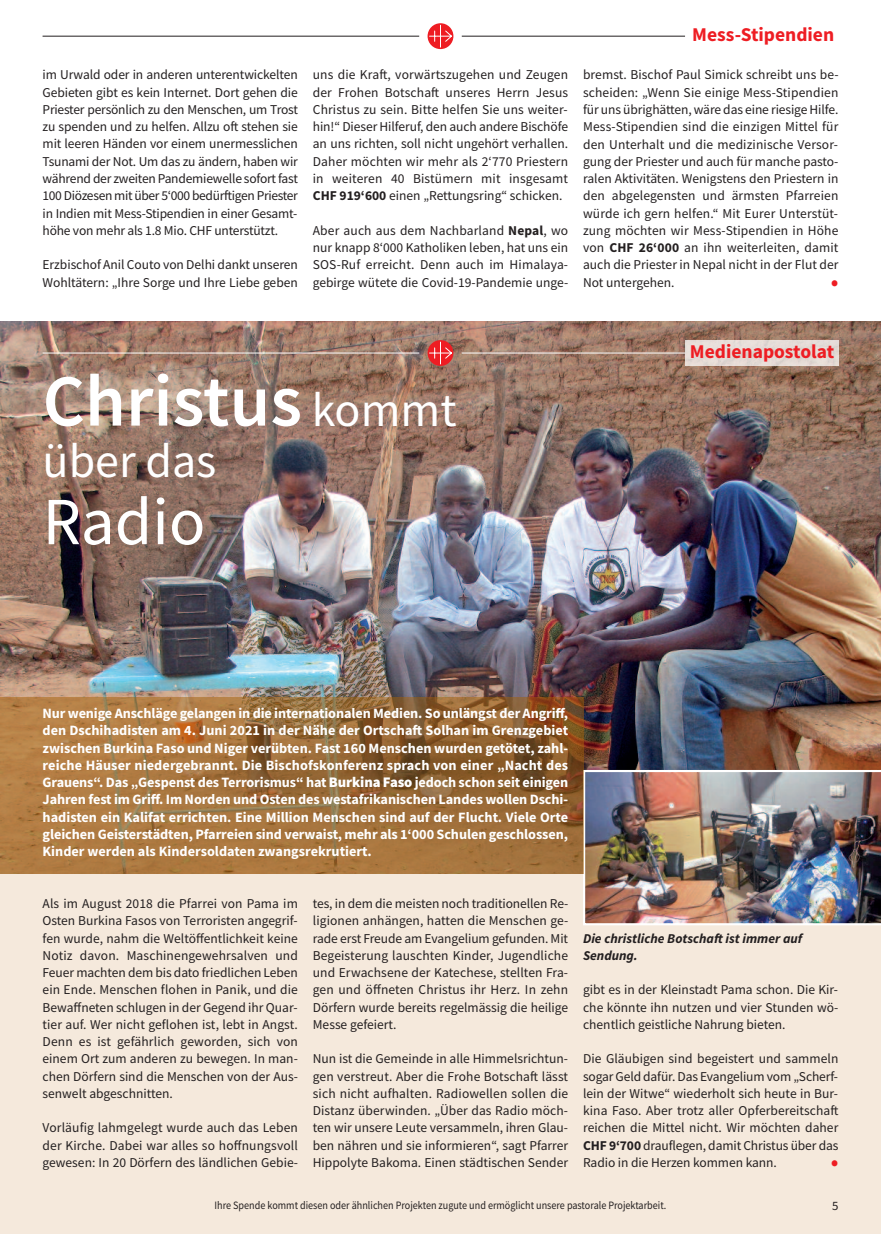
<style>
.page{position:relative;width:881px;height:1234px;background:#fff}
.page>*{position:absolute;margin:0;border:0;box-sizing:border-box;transform-origin:0 0}
.t1{font:600 73.5px "Source Sans Pro";color:#fff}
.t2{font:67.5px "Source Sans Pro";color:#fff}
.t3{font:48px "Source Sans Pro";color:#fff}
.t4{font:25.5px "Source Sans Pro";color:#ee1d23}
.t5{font:700 19.5px "Source Sans Pro";color:#ee1d23}
.t6{font:700 14.25px/17.2px "Source Sans Pro";color:#fff;text-align:justify}
.t7{font:13.5px/17.2px "Source Sans Pro";color:#231f20;text-align:justify}
.t8{font:italic 700 13.5px/17.2px "Source Sans Pro";color:#231f20}
.t9{font:12.75px "Source Sans Pro";color:#231f20}
.t10{font:11.25px "Source Sans Pro";color:#231f20;scale:.9 1}
.s1{font-weight:700}
.s2{font-weight:400;font-size:48px}
.s3{font-weight:900;font-size:14.7px}
</style>
<div class="page">
<div style="left:0;top:873px;width:880px;height:360px;background:#f5e9dc"></div>
<img style="left:0;top:321px;width:880px;height:448px">
<hr style="left:43px;top:352px;width:376px;height:1px;background:#fff">
<svg style="left:427px;top:340px;width:26px;height:26px"></svg>
<svg style="left:428px;top:341px;width:24px;height:24px"></svg>
<hr style="left:461px;top:352px;width:224px;height:1px;background:#fff">
<div style="left:685px;top:340px;width:153px;height:26px;background:#e5dbd6"></div>
<img style="left:583px;top:769px;width:297px;height:156px">
<div style="left:0;top:696px;width:583px;height:177px;background:#a36109;opacity:.5"></div>
<hr style="left:43px;top:36px;width:376px;height:1px;background:#231f20">
<svg style="left:427px;top:23px;width:26px;height:26px"></svg>
<svg style="left:428px;top:24px;width:24px;height:24px"></svg>
<hr style="left:461px;top:36px;width:224px;height:1px;background:#231f20">
<p class="t7" style="left:43px;top:67px;width:257px">im Urwald oder in anderen unterentwickelten Gebieten gibt es kein Internet. Dort gehen die Priester persönlich zu den Menschen, um Trost zu spenden und zu helfen. Allzu oft stehen sie mit leeren Händen vor einem unermesslichen Tsunami der Not. Um das zu ändern, haben wir während der zweitenPandemiewelle sofort fast 100 Diözesen mit über 5‘000 bedürftigenPriester in Indien mit Mess-Stipendien in einer Gesamt&shy;höhe von mehr als 1.8 Mio. CHF unterstützt.</p>
<p class="t7" style="left:43px;top:257px;width:257px">Erzbischof Anil Couto von Delhi dankt unseren<br>Wohltätern: „Ihre Sorge und Ihre Liebe geben</p>
<p class="t7" style="left:313px;top:67px;width:257px">uns die Kraft, vorwärtszugehen und Zeugen der Frohen Botschaft unseres Herrn Jesus Christus zu sein. Bitte helfen Sie uns weiter&shy;hin!“ Dieser Hilferuf, den auch andere Bischöfe an uns richten, soll nicht ungehört verhallen.<br>Daher möchten wir mehr als 2‘770 Priestern in weiteren 40 Bistümern mit insgesamt <span class="s1">CHF 919‘600</span> einen „Rettungsring“ schicken.</p>
<p class="t7" style="left:313px;top:223px;width:257px">Aber auch aus dem Nachbarland <span class="s1">Nepal</span>, wo nur knapp 8‘000 Katholiken leben, hat uns ein SOS-Ruf erreicht. Denn auch im Himalaya&shy;gebirge wütete die Covid-19-Pandemie unge-</p>
<h3 class="t5" style="left:692px;top:27px;width:143px">Mess-Stipendien</h3>
<p class="t7" style="left:583px;top:67px;width:257px">bremst. Bischof Paul Simick schreibt uns be&shy;scheiden: „Wenn Sie einige Mess-Stipendien für uns übrighätten, wäre das eine riesige Hilfe.<br>Mess-Stipendien sind die einzigen Mittel für den Unterhalt und die medizinische Versor&shy;gung der Priester und auch für manche pasto&shy;ralen Aktivitäten. Wenigstens den Priestern in den abgelegensten und ärmsten Pfarreien würde ich gern helfen.“ Mit Eurer Unterstüt&shy;zung möchten wir Mess-Stipendien in Höhe von <span class="s1">CHF 26‘000</span> an ihn weiterleiten, damit auch die Priester in Nepal nicht in der Flut der Not untergehen.</p>
<h3 class="t4" style="left:830px;top:271px;width:9px">•</h3>
<h1 class="t1" style="left:43px;top:373px;width:415px">Christus <span class="s2">kommt</span></h1>
<h3 class="t3" style="left:43px;top:442px;width:175px">über das</h3>
<h2 class="t2" style="left:43px;top:496px;width:164px">Radio</h2>
<h3 class="t5" style="left:689px;top:344px;width:146px">Medienapostolat</h3>
<p class="t6" style="left:43px;top:705px;width:527px">Nur wenige Anschläge gelangen in die internationalen Medien. So unlängst der Angriff, den Dschihadisten am 4. Juni 2021 in der Nähe der Ortschaft Solhan im Grenzgebiet zwischen Burkina Faso und Niger verübten. Fast 160 Menschen wurden getötet, zahl&shy;reiche Häuser niedergebrannt. Die Bischofskonferenz sprach von einer „Nacht des Grauens“. Das „Gespenst des Terrorismus“ hat <span class="s3">Burkina Faso</span> jedoch schon seit einigen Jahren fest im Griff. Im Norden und Osten des westafrikanischen Landes wollen Dschi&shy;hadisten ein Kalifat errichten. Eine Million Menschen sind auf der Flucht. Viele Orte gleichen Geisterstädten, Pfarreien sind verwaist, mehr als 1‘000 Schulen geschlossen, Kinder werden als Kindersoldaten zwangsrekrutiert.</p>
<p class="t7" style="left:43px;top:895px;width:257px">Als im August 2018 die Pfarrei von Pama im Osten Burkina Fasos von Terroristen angegrif&shy;fen wurde, nahm die Weltöffentlichkeit keine Notiz davon. Maschinengewehrsalven und Feuer machten dem bis dato friedlichen Leben ein Ende. Menschen flohen in Panik, und die Bewaffneten schlugen in der Gegend ihr Quar&shy;tier auf. Wer nicht geflohen ist, lebt in Angst.<br>Denn es ist gefährlich geworden, sich von einem Ort zum anderen zu bewegen. In man&shy;chen Dörfern sind die Menschen von der Aus&shy;senwelt abgeschnitten.</p>
<p class="t7" style="left:43px;top:1120px;width:257px">Vorläufig lahmgelegt wurde auch das Leben der Kirche. Dabei war alles so hoffnungsvoll gewesen: In 20 Dörfern des ländlichen Gebie-</p>
<p class="t7" style="left:313px;top:895px;width:257px">tes, in dem die meisten noch traditionellen Re&shy;ligionen anhängen, hatten die Menschen ge&shy;rade erst Freude am Evangelium gefunden. Mit Begeisterung lauschten Kinder, Jugendliche und Erwachsene der Katechese, stellten Fra&shy;gen und öffneten Christus ihr Herz. In zehn Dörfern wurde bereits regelmässig die heilige Messe gefeiert.</p>
<p class="t7" style="left:313px;top:1051px;width:257px">Nun ist die Gemeinde in alle Himmelsrichtun&shy;gen verstreut. Aber die Frohe Botschaft lässt sich nicht aufhalten. Radiowellen sollen die Distanz überwinden. „Über das Radio möch&shy;ten wir unsere Leute versammeln, ihren Glau&shy;ben nähren und sie informieren“, sagt Pfarrer Hippolyte Bakoma. Einen städtischen Sender</p>
<p class="t8" style="left:583px;top:930px;width:220px">Die christliche Botschaft ist immer auf<br>Sendung.</p>
<p class="t7" style="left:583px;top:982px;width:257px">gibt es in der Kleinstadt Pama schon. Die Kir&shy;che könnte ihn nutzen und vier Stunden wö&shy;chentlich geistliche Nahrung bieten.</p>
<p class="t7" style="left:583px;top:1051px;width:257px">Die Gläubigen sind begeistert und sammeln sogar Geld dafür. Das Evangelium vom „Scherf&shy;lein der Witwe“ wiederholt sich heute in Bur&shy;kina Faso. Aber trotz aller Opferbereitschaft reichen die Mittel nicht. Wir möchten daher <span class="s1">CHF 9‘700</span> drauflegen, damit Christus über das Radio in die Herzen kommen kann.</p>
<h3 class="t4" style="left:830px;top:1151px;width:9px">•</h3>
<p class="t10" style="left:214px;top:1201px;width:503px">Ihre Spende kommt diesen oder ähnlichen Projekten zugute und ermöglicht unsere pastorale Projektarbeit.</p>
<p class="t9" style="left:831px;top:1200px;width:8px">5</p>
</div>
